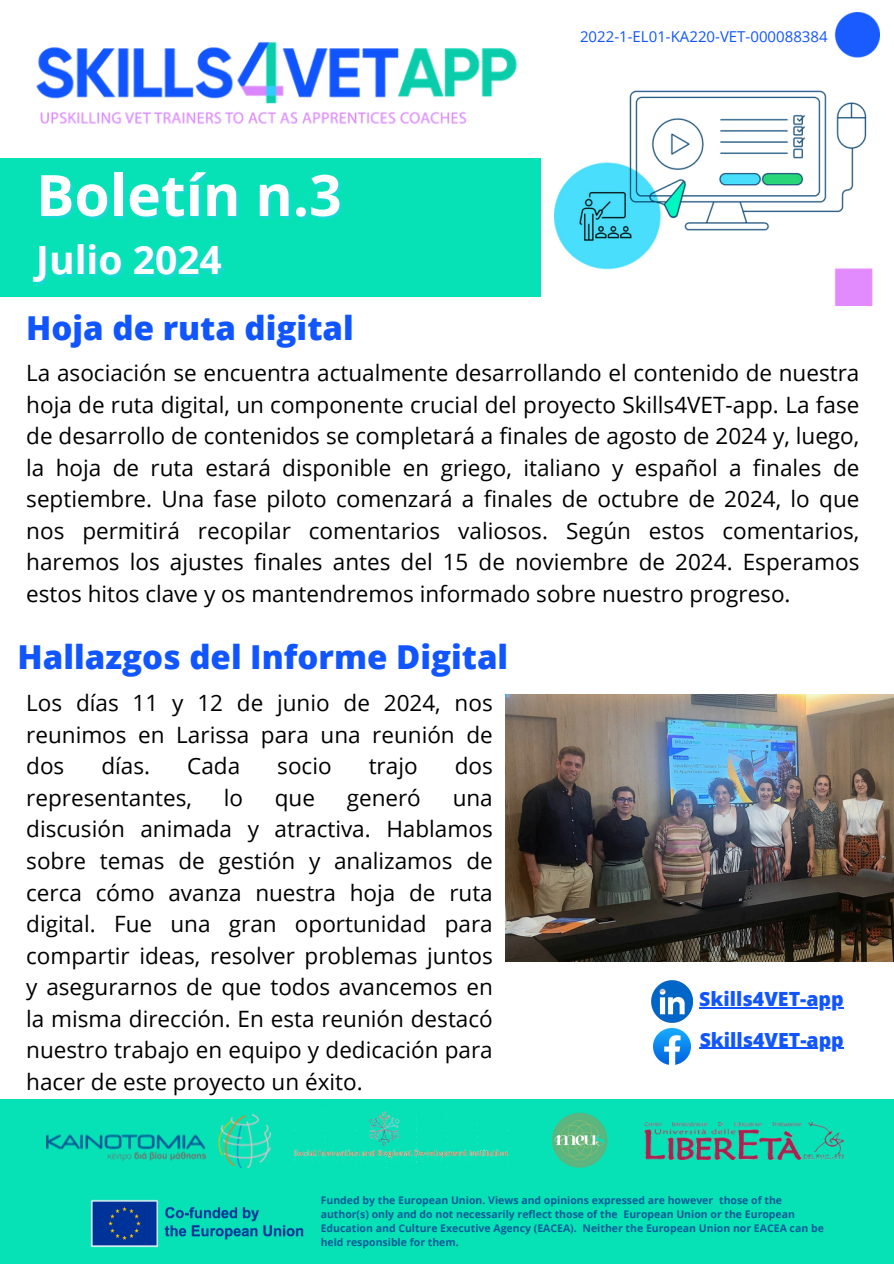
<style>
.page{position:relative;width:894px;height:1264px;background:#fff}
.page>*{position:absolute;margin:0;border:0;box-sizing:border-box;transform-origin:0 0}
.t1{font:700 57px "Open Sans";color:#fff}
.t2{font:700 39px "Open Sans";color:#fff}
.t3{font:800 33px "Open Sans";color:#15f}
.t4{font:22.5px/31.5px "Open Sans";color:#000;text-align:justify}
.t5{font:800 19.5px "Open Sans";color:#15f}
.t6{font:15px "Open Sans";color:#15f}
.t7{font:700 10.5px/14px "Open Sans";color:#005c99}
.s1{color:rgb(49 203 255/.4)}
</style>
<div class="page">
<img style="left:36px;top:41px;width:505px;height:118px">
<img style="left:554px;top:12px;width:325px;height:293px">
<div style="left:0;top:158px;width:540px;height:138px;background:#06e2b6"></div>
<div style="left:0;top:1098px;width:893px;height:165px;background:#06e2b6"></div>
<img style="left:46px;top:1114px;width:224px;height:53px">
<img style="left:552px;top:1112px;width:56px;height:56px">
<img style="left:293px;top:1111px;width:216px;height:58px">
<img style="left:644px;top:1122px;width:199px;height:37px">
<img style="left:653px;top:1028px;width:36px;height:36px">
<img style="left:651px;top:980px;width:41px;height:42px">
<img style="left:90px;top:1199px;width:214px;height:49px">
<img style="left:505px;top:694px;width:388px;height:267px">
<hr style="left:699px;top:1047px;width:144px;height:1px;background:#15f">
<hr style="left:699px;top:1007px;width:144px;height:2px;background:#15f">
<p class="t1" style="left:36px;top:155px;width:307px">Boletín n.3</p>
<h4 class="t2" style="left:36px;top:233px;width:190px">Julio <span class="s1">2024</span></h4>
<p class="t3" style="left:26px;top:305px;width:329px">Hoja de ruta digital</p>
<p class="t6" style="left:580px;top:26px;width:249px">2022-1-EL01-KA220-VET-000088384</p>
<p class="t4" style="left:26px;top:357px;width:834px">La asociación se encuentra actualmente desarrollando el contenido de nuestra hoja de ruta digital, un componente crucial del proyecto Skills4VET-app. La fase de desarrollo de contenidos se completará a finales de agosto de 2024 y, luego, la hoja de ruta estará disponible en griego, italiano y español a finales de septiembre. Una fase piloto comenzará a finales de octubre de 2024, lo que nos permitirá recopilar comentarios valiosos. Según estos comentarios, haremos los ajustes finales antes del 15 de noviembre de 2024. Esperamos estos hitos clave y os mantendremos informado sobre nuestro progreso.</p>
<p class="t3" style="left:18px;top:633px;width:492px">Hallazgos del Informe Digital</p>
<p class="t4" style="left:26px;top:687px;width:468px">Los días 11 y 12 de junio de 2024, nos reunimos en Larissa para una reunión de dos</p>
<p class="t4" style="left:101px;top:750px;width:50px">días.</p>
<p class="t4" style="left:187px;top:750px;width:54px">Cada</p>
<p class="t4" style="left:277px;top:750px;width:56px">socio</p>
<p class="t4" style="left:368px;top:750px;width:50px">trajo</p>
<p class="t4" style="left:454px;top:750px;width:40px">dos</p>
<p class="t4" style="left:26px;top:781px;width:167px">representantes,</p>
<p class="t4" style="left:224px;top:781px;width:21px">lo</p>
<p class="t4" style="left:275px;top:781px;width:42px">que</p>
<p class="t4" style="left:346px;top:781px;width:76px">generó</p>
<p class="t4" style="left:26px;top:781px;width:468px;text-indent:426px">una discusión animada y atractiva. Hablamos sobre temas de gestión y analizamos de cerca cómo avanza nuestra hoja de ruta digital. Fue una gran oportunidad para compartir ideas, resolver problemas juntos y asegurarnos de que todos avancemos en la misma dirección. En esta reunión destacó nuestro trabajo en equipo y dedicación para hacer de este proyecto un éxito.</p>
<p class="t5" style="left:699px;top:984px;width:146px">Skills4VET-app</p>
<p class="t5" style="left:699px;top:1025px;width:146px">Skills4VET-app</p>
<p class="t7" style="left:320px;top:1192px;width:504px">Funded by the European Union. Views and opinions expressed are however those of the author(s) only and do not necessarily reflect those of the European Union or the European Education and Culture Executive Agency (EACEA). Neither the European Union nor EACEA can be held responsible for them.</p>
</div>
